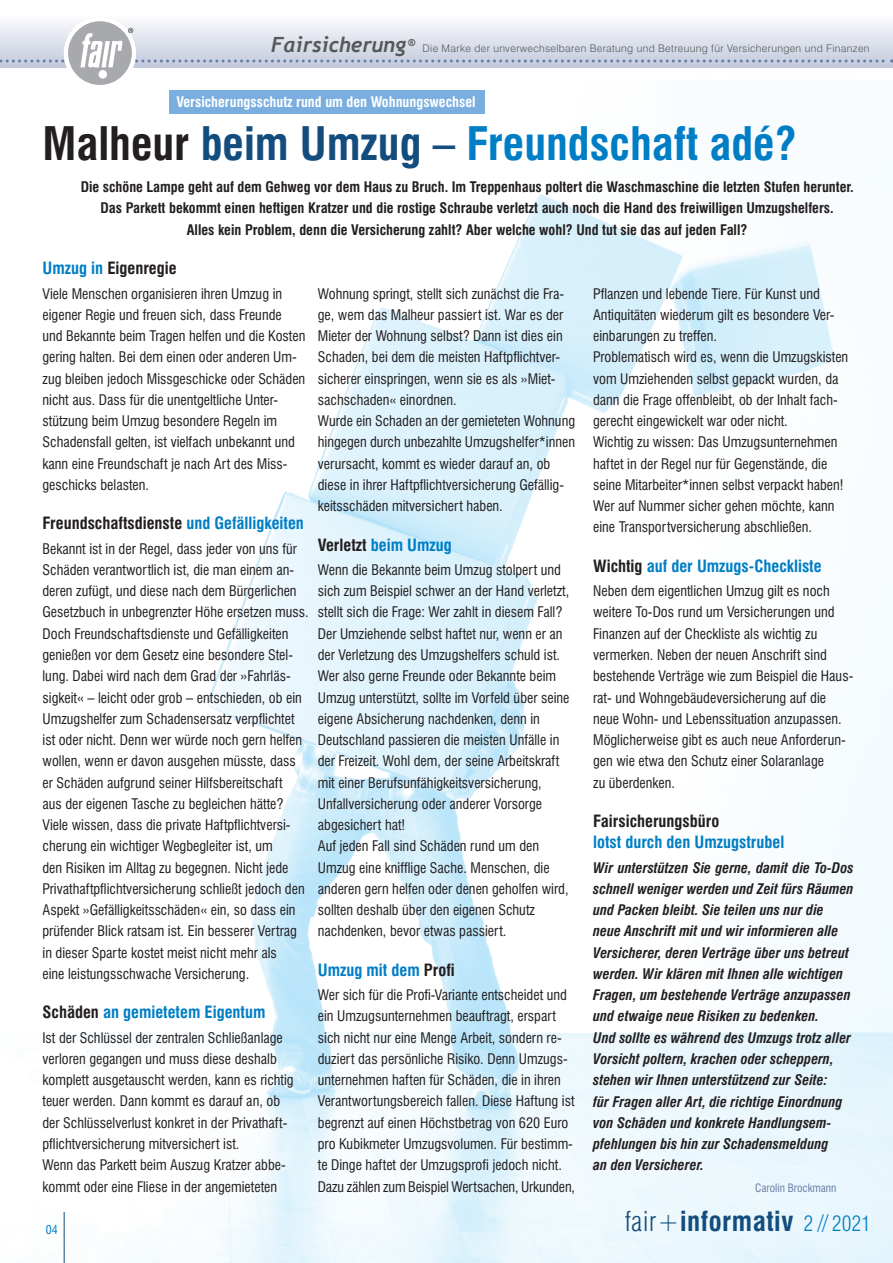
<style>
.page{position:relative;width:893px;height:1263px;background:#fff}
.page>*{position:absolute;margin:0;border:0;box-sizing:border-box;transform-origin:0 0}
.t1{font:700 condensed 45px "Swiss 721 BT";color:#007ec5}
.t2{font:700 condensed 27px "Swiss 721 BT";letter-spacing:.02em;color:#134d7e}
.t3{font:italic 700 21px "Trebuchet";color:#57585a}
.t4{font:700 condensed 16.5px "Swiss 721 BT";color:#007ec5}
.t5{font:700 condensed 16.5px "Swiss 721 BT";color:#231f20}
.t6{font:condensed 14.25px/21.3px "Swiss 721 BT";color:#231f20}
.t7{font:italic 700 condensed 14.25px/21.3px "Swiss 721 BT";color:#231f20}
.t8{font:700 condensed 14.25px/21.3px "Swiss 721 BT";color:#231f20;text-align:center}
.t9{font:700 condensed 14.25px "Swiss 721 BT";color:#fff}
.t10{font:condensed 12px "Swiss 721 BT";color:#007ec5}
.t11{font:condensed 11.25px "Swiss 721 BT";color:#677ea6}
.t12{font:300 10.5px "Swiss 721 BT";letter-spacing:.03em;color:#57585a}
.s1{color:#231f20}
.s2{color:#134d7e}
.s3{color:#007ec5}
.s4{font-weight:300}
.s5{font-weight:300;font-size:21px;color:#007ec5}
</style>
<div class="page">
<img style="left:63px;top:194px;width:830px;height:1069px">
<div style="left:0;top:0;width:893px;height:68px;background:linear-gradient(to right,#fbfcfd,#fafbfc)"></div>
<div style="left:64px;top:17px;width:72px;height:72px;background:#fff;border-radius:50%"></div>
<div style="left:68px;top:21px;width:64px;height:64px;background:#a8a9ad;border-radius:50%"></div>
<div style="left:99px;top:70px;width:8px;height:9px;background:#fff;border-radius:50%"></div>
<svg style="left:0;top:28px;width:892px;height:39px;background:#d3d8e4"></svg>
<hr style="left:64px;top:1212px;width:1px;height:51px;background:#134d7e">
<div style="left:169px;top:90px;width:316px;height:24px;background:#79aede"></div>
<h3 class="t3" style="left:271px;top:32px;width:146px">Fairsicherung<sup>®</sup></h3>
<p class="t12" style="left:423px;top:42px;width:449px">Die Marke der unverwechselbaren Beratung und Betreuung für Versicherungen und Finanzen</p>
<p class="t9" style="left:176px;top:93px;width:301px">Versicherungsschutz rund um den Wohnungswechsel</p>
<h1 class="t1" style="left:43px;top:117px;width:756px"><span class="s1">Malheur</span> <span class="s2">beim Umzug –</span> Freundschaft adé?</h1>
<p class="t8" style="left:81px;top:176px;width:774px">Die schöne Lampe geht auf dem Gehweg vor dem Haus zu Bruch. Im Treppenhaus poltert die Waschmaschine die letzten Stufen herunter.<br>Das Parkett bekommt einen heftigen Kratzer und die rostige Schraube verletzt auch noch die Hand des freiwilligen Umzugshelfers.<br>Alles kein Problem, denn die Versicherung zahlt? Aber welche wohl? Und tut sie das auf jeden Fall?</p>
<p class="t5" style="left:43px;top:258px;width:136px"><span class="s3">Umzug in</span> Eigenregie</p>
<p class="t6" style="left:43px;top:283px;width:264px">Viele Menschen organisieren ihren Umzug in eigener Regie und freuen sich, dass Freunde und Bekannte beim Tragen helfen und die Kosten gering halten. Bei dem einen oder anderen Um&shy;zug bleiben jedoch Missgeschicke oder Schäden nicht aus. Dass für die unentgeltliche Unter&shy;stützung beim Umzug besondere Regeln im Schadensfall gelten, ist vielfach unbekannt und kann eine Freundschaft je nach Art des Miss&shy;geschicks belasten.</p>
<p class="t5" style="left:43px;top:513px;width:263px">Freundschaftsdienste <span class="s3">und Gefälligkeiten</span></p>
<p class="t6" style="left:43px;top:538px;width:268px">Bekannt ist in der Regel, dass jeder von uns für Schäden verantwortlich ist, die man einem an&shy;deren zufügt, und diese nach dem Bürgerlichen Gesetzbuch in unbegrenzter Höhe ersetzen muss.<br>Doch Freundschaftsdienste und Gefälligkeiten genießen vor dem Gesetz eine besondere Stel&shy;lung. Dabei wird nach dem Grad der »Fahrläs&shy;sigkeit« – leicht oder grob – entschieden, ob ein Umzugshelfer zum Schadensersatz verpflichtet ist oder nicht. Denn wer würde noch gern helfen wollen, wenn er davon ausgehen müsste, dass er Schäden aufgrund seiner Hilfsbereitschaft<br>aus der eigenen Tasche zu begleichen hätte?<br>Viele wissen, dass die private Haftpflichtversi&shy;cherung ein wichtiger Wegbegleiter ist, um<br>den Risiken im Alltag zu begegnen. Nicht jede Privathaftpflichtversicherung schließt jedoch den Aspekt »Gefälligkeitsschäden« ein, so dass ein prüfender Blick ratsam ist. Ein besserer Vertrag in dieser Sparte kostet meist nicht mehr als<br>eine leistungsschwache Versicherung.</p>
<p class="t4" style="left:43px;top:1002px;width:224px"><span class="s1">Schäden</span> an gemietetem Eigentum</p>
<p class="t6" style="left:43px;top:1027px;width:253px">Ist der Schlüssel der zentralen Schließanlage verloren gegangen und muss diese deshalb komplett ausgetauscht werden, kann es richtig teuer werden. Dann kommt es darauf an, ob der Schlüsselverlust konkret in der Privathaft&shy;pflichtversicherung mitversichert ist.<br>Wenn das Parkett beim Auszug Kratzer abbe&shy;kommt oder eine Fliese in der angemieteten</p>
<p class="t6" style="left:318px;top:283px;width:259px">Wohnung springt, stellt sich zunächst die Fra&shy;ge, wem das Malheur passiert ist. War es der Mieter der Wohnung selbst? Dann ist dies ein Schaden, bei dem die meisten Haftpflichtver&shy;sicherer einspringen, wenn sie es als »Miet&shy;sachschaden« einordnen.<br>Wurde ein Schaden an der gemieteten Wohnung hingegen durch unbezahlte Umzugshelfer*innen verursacht, kommt es wieder darauf an, ob diese in ihrer Haftpflichtversicherung Gefällig&shy;keitsschäden mitversichert haben.</p>
<p class="t4" style="left:318px;top:535px;width:135px"><span class="s1">Verletzt</span> beim Umzug</p>
<p class="t6" style="left:318px;top:559px;width:253px">Wenn die Bekannte beim Umzug stolpert und sich zum Beispiel schwer an der Hand verletzt, stellt sich die Frage: Wer zahlt in diesem Fall?<br>Der Umziehende selbst haftet nur, wenn er an der Verletzung des Umzugshelfers schuld ist.<br>Wer also gerne Freunde oder Bekannte beim Umzug unterstützt, sollte im Vorfeld über seine eigene Absicherung nachdenken, denn in Deutschland passieren die meisten Unfälle in der Freizeit. Wohl dem, der seine Arbeitskraft mit einer Berufsunfähigkeitsversicherung, Unfallversicherung oder anderer Vorsorge abgesichert hat!<br>Auf jeden Fall sind Schäden rund um den Umzug eine knifflige Sache. Menschen, die anderen gern helfen oder denen geholfen wird, sollten deshalb über den eigenen Schutz nachdenken, bevor etwas passiert.</p>
<p class="t4" style="left:318px;top:960px;width:138px">Umzug mit dem <span class="s1">Profi</span></p>
<p class="t6" style="left:318px;top:984px;width:259px">Wer sich für die Profi-Variante entscheidet und ein Umzugsunternehmen beauftragt, erspart sich nicht nur eine Menge Arbeit, sondern re&shy;duziert das persönliche Risiko. Denn Umzugs&shy;unternehmen haften für Schäden, die in ihren Verantwortungsbereich fallen. Diese Haftung ist begrenzt auf einen Höchstbetrag von 620 Euro pro Kubikmeter Umzugsvolumen. Für bestimm&shy;te Dinge haftet der Umzugsprofi jedoch nicht.<br>Dazu zählen zum Beispiel Wertsachen, Urkunden,</p>
<p class="t10" style="left:46px;top:1222px;width:13px">04</p>
<p class="t6" style="left:593px;top:283px;width:257px">Pflanzen und lebende Tiere. Für Kunst und Antiquitäten wiederum gilt es besondere Ver&shy;einbarungen zu treffen.<br>Problematisch wird es, wenn die Umzugskisten vom Umziehenden selbst gepackt wurden, da dann die Frage offenbleibt, ob der Inhalt fach&shy;gerecht eingewickelt war oder nicht.<br>Wichtig zu wissen: Das Umzugsunternehmen haftet in der Regel nur für Gegenstände, die seine Mitarbeiter*innen selbst verpackt haben!<br>Wer auf Nummer sicher gehen möchte, kann eine Transportversicherung abschließen.</p>
<p class="t4" style="left:593px;top:556px;width:230px"><span class="s1">Wichtig</span> auf der Umzugs-Checkliste</p>
<p class="t6" style="left:593px;top:580px;width:262px">Neben dem eigentlichen Umzug gilt es noch weitere To-Dos rund um Versicherungen und Finanzen auf der Checkliste als wichtig zu vermerken. Neben der neuen Anschrift sind bestehende Verträge wie zum Beispiel die Haus&shy;rat- und Wohngebäudeversicherung auf die neue Wohn- und Lebenssituation anzupassen.<br>Möglicherweise gibt es auch neue Anforderun&shy;gen wie etwa den Schutz einer Solaranlage<br>zu überdenken.</p>
<p class="t5" style="left:593px;top:811px;width:128px">Fairsicherungsbüro</p>
<p class="t4" style="left:593px;top:832px;width:193px">lotst durch den Umzugstrubel</p>
<p class="t7" style="left:593px;top:857px;width:262px">Wir unterstützen Sie gerne, damit die To-Dos schnell weniger werden und Zeit fürs Räumen und Packen bleibt. Sie teilen uns nur die neue Anschrift mit und wir informieren alle Versicherer, deren Verträge über uns betreut werden. Wir klären mit Ihnen alle wichtigen Fragen, um bestehende Verträge anzupassen und etwaige neue Risiken zu bedenken.<br>Und sollte es während des Umzugs trotz aller Vorsicht poltern, krachen oder scheppern, stehen wir Ihnen unterstützend zur Seite:<br>für Fragen aller Art, die richtige Einordnung von Schäden und konkrete Handlungsem&shy;pfehlungen bis hin zur Schadensmeldung<br>an den Versicherer.</p>
<p class="t11" style="left:755px;top:1181px;width:83px">Carolin Brockmann</p>
<h2 class="t2" style="left:625px;top:1205px;width:248px"><span class="s4">fair+</span>informativ <span class="s5">2 // 2021</span></h2>
</div>
